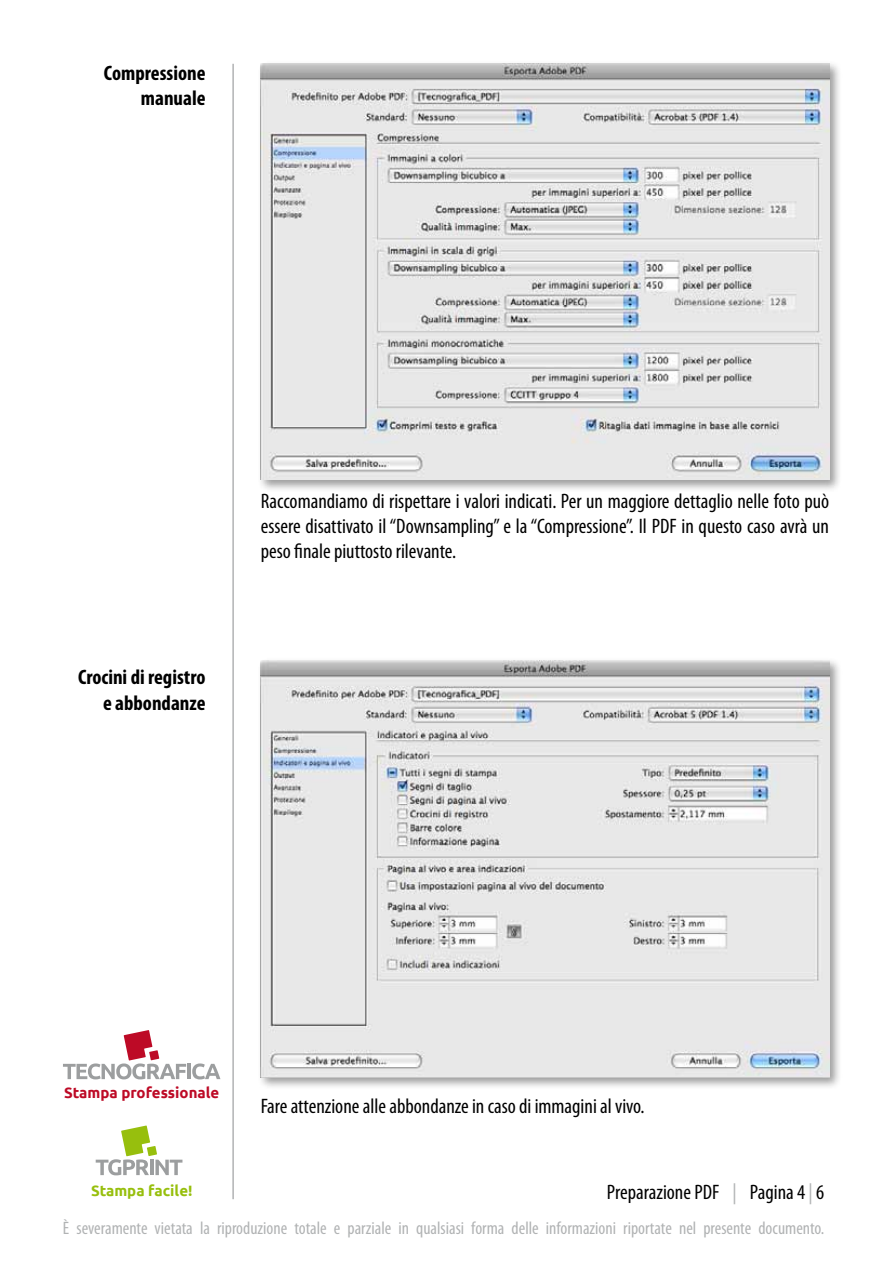
<style>
.page{position:relative;width:893px;height:1263px;background:#fff}
.page>*{position:absolute;margin:0;border:0;box-sizing:border-box;transform-origin:0 0}
.t1{font:condensed 21px/25.2px "Myriad Pro";color:#000;text-align:justify}
.t2{font:700 condensed 21px/25.2px "Myriad Pro";color:#000;text-align:right}
.t3{font:condensed 18px "Myriad Pro";color:#b1b3b4}
.t4{font:700 15px "Ubuntu";color:#bd0a26}
.t5{font:700 15px "Ubuntu";color:#97bf0d}
.s1{color:#b1b3b4}
</style>
<div class="page">
<hr style="left:232px;top:64px;width:2px;height:1135px;background:#b1b3b4">
<div style="left:258px;top:61px;width:584px;height:432px;background:#000;opacity:.4"></div>
<img style="left:261px;top:64px;width:568px;height:415px">
<div style="left:258px;top:657px;width:584px;height:433px;background:#000;opacity:.4"></div>
<img style="left:261px;top:660px;width:568px;height:417px">
<hr style="left:187px;top:1064px;width:4px;height:15px;background:#9c9e9f">
<svg style="left:192px;top:1063px;width:28px;height:16px"></svg>
<svg style="left:63px;top:1030px;width:123px;height:49px"></svg>
<svg style="left:96px;top:1125px;width:86px;height:50px"></svg>
<p class="t2" style="left:104px;top:59px;width:103px">Compressione manuale</p>
<p class="t2" style="left:78px;top:664px;width:129px">Crocini di registro e abbondanze</p>
<p class="t1" style="left:261px;top:489px;width:570px">Raccomandiamo di rispettare i valori indicati. Per un maggiore dettaglio nelle foto può essere disattivato il “Downsampling” e la “Compressione”. Il PDF in questo caso avrà un peso finale piuttosto rilevante.</p>
<p class="t4" style="left:64px;top:1083px;width:157px">Stampa professionale</p>
<p class="t5" style="left:91px;top:1181px;width:103px">Stampa facile!</p>
<p class="t1" style="left:261px;top:1094px;width:385px">Fare attenzione alle abbondanze in caso di immagini al vivo.</p>
<p class="t1" style="left:607px;top:1180px;width:219px">Preparazione PDF <span class="s1">|</span> Pagina 4 <span class="s1">|</span> 6</p>
<p class="t3" style="left:63px;top:1218px;width:763px">È severamente vietata la riproduzione totale e parziale in qualsiasi forma delle informazioni riportate nel presente documento.</p>
</div>
